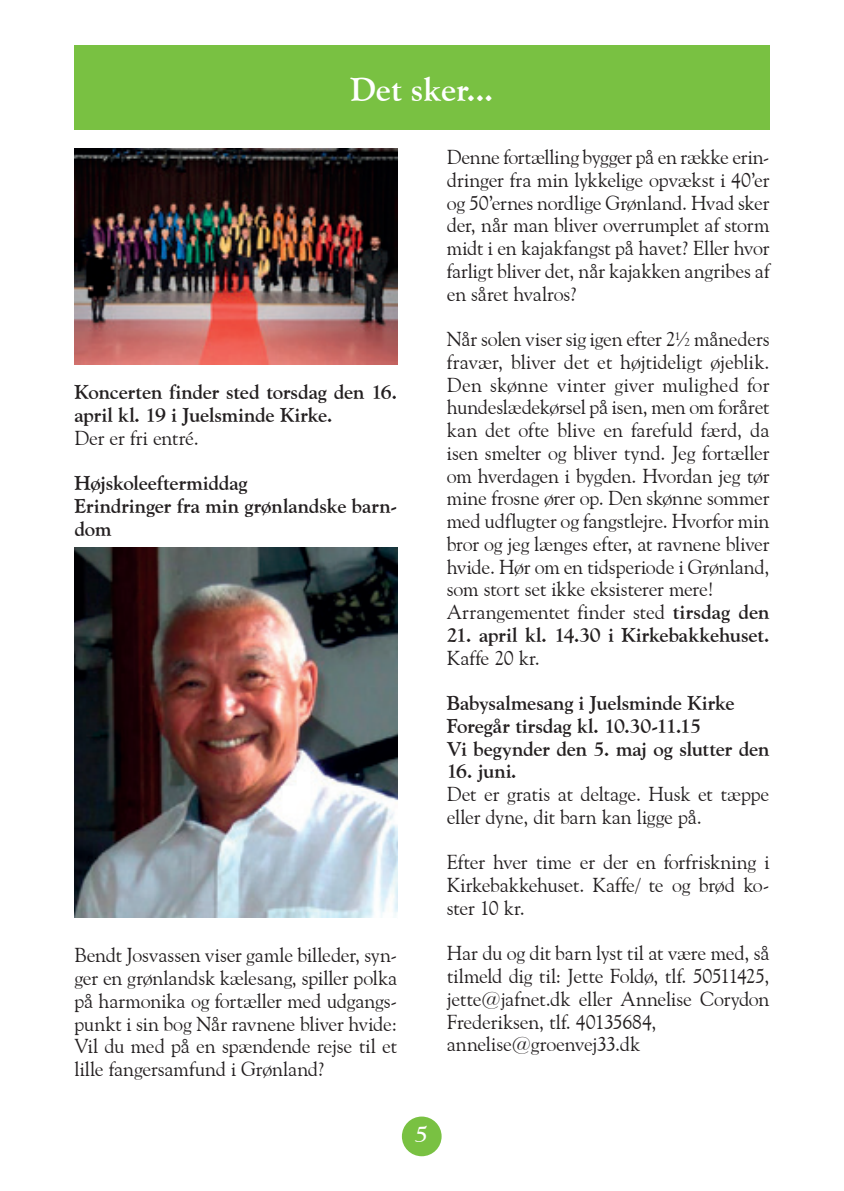
<style>
.page{position:relative;width:844px;height:1191px;background:#fff}
.page>*{position:absolute;margin:0;border:0;box-sizing:border-box;transform-origin:0 0}
.t1{font:700 33.25px "Goudy Old Style BT";color:#fff}
.t2{font:italic 700 22.75px "Goudy Old Style BT";color:#fff}
.t3{font:20.12px/22.8px "Goudy Old Style BT";letter-spacing:-.01em;color:#231f20;text-align:justify}
.t4{font:700 20.12px/22.8px "Goudy Old Style BT";letter-spacing:-.005em;color:#231f20}
.s1{font-weight:700}
</style>
<div class="page">
<div style="left:74px;top:45px;width:695px;height:85px;background:#79c142"></div>
<div style="left:402px;top:1116px;width:39px;height:40px;background:#79c142;border-radius:50%"></div>
<img style="left:74px;top:547px;width:323px;height:371px">
<img style="left:74px;top:149px;width:323px;height:215px">
<h1 class="t1" style="left:350px;top:69px;width:145px">Det sker...</h1>
<p class="t4" style="left:74px;top:380px;width:324px">Koncerten finder sted torsdag den 16. april kl. 19 i Juelsminde Kirke.</p>
<p class="t3" style="left:74px;top:426px;width:126px">Der er fri entré.</p>
<p class="t4" style="left:74px;top:471px;width:324px">Højskoleeftermiddag<br>Erindringer fra min grønlandske barn&shy;dom</p>
<p class="t3" style="left:74px;top:943px;width:324px">Bendt Josvassen viser gamle billeder, syn&shy;ger en grønlandsk kælesang, spiller polka på harmonika og fortæller med udgangs&shy;punkt i sin bog Når ravnene bliver hvide:<br>Vil du med på en spændende rejse til et lille fangersamfund i Grønland?</p>
<p class="t2" style="left:415px;top:1120px;width:14px">5</p>
<p class="t3" style="left:446px;top:145px;width:324px">Denne fortælling bygger på en række erin&shy;dringer fra min lykkelige opvækst i 40’er og 50’ernes nordlige Grønland. Hvad sker der, når man bliver overrumplet af storm midt i en kajakfangst på havet? Eller hvor farligt bliver det, når kajakken angribes af en såret hvalros?</p>
<p class="t3" style="left:446px;top:327px;width:324px;text-align:left">Når solen viser sig igen efter 2½ måneders fravær, bliver det et højtideligt øjeblik.<br>Den skønne vinter giver mulighed for hundeslædekørsel på isen, men om foråret kan det ofte blive en farefuld færd, da isen smelter og bliver tynd. Jeg fortæller om hverdagen i bygden. Hvordan jeg tør mine frosne ører op. Den skønne sommer med udflugter og fangstlejre. Hvorfor min bror og jeg længes efter, at ravnene bliver hvide. Hør om en tidsperiode i Grønland, som stort set ikke eksisterer mere!<br>Arrangementet finder sted <span class="s1">tirsdag den</span></p>
<p class="t4" style="left:446px;top:623px;width:324px">21. april kl. 14.30 i Kirkebakkehuset.</p>
<p class="t3" style="left:446px;top:646px;width:94px">Kaffe 20 kr.</p>
<p class="t4" style="left:446px;top:691px;width:324px">Babysalmesang i Juelsminde Kirke<br>Foregår tirsdag kl. 10.30-11.15<br>Vi begynder den 5. maj og slutter den</p>
<p class="t4" style="left:446px;top:759px;width:71px">16. juni.</p>
<p class="t3" style="left:446px;top:782px;width:324px">Det er gratis at deltage. Husk et tæppe eller dyne, dit barn kan ligge på.</p>
<p class="t3" style="left:446px;top:850px;width:324px">Efter hver time er der en forfriskning i Kirkebakkehuset. Kaffe/ te og brød ko&shy;ster 10 kr.</p>
<p class="t3" style="left:446px;top:941px;width:324px;text-align:left">Har du og dit barn lyst til at være med, så tilmeld dig til: Jette Foldø, tlf. 50511425, jette@jafnet.dk eller Annelise Corydon Frederiksen, tlf. 40135684, annelise@groenvej33.dk</p>
</div>
